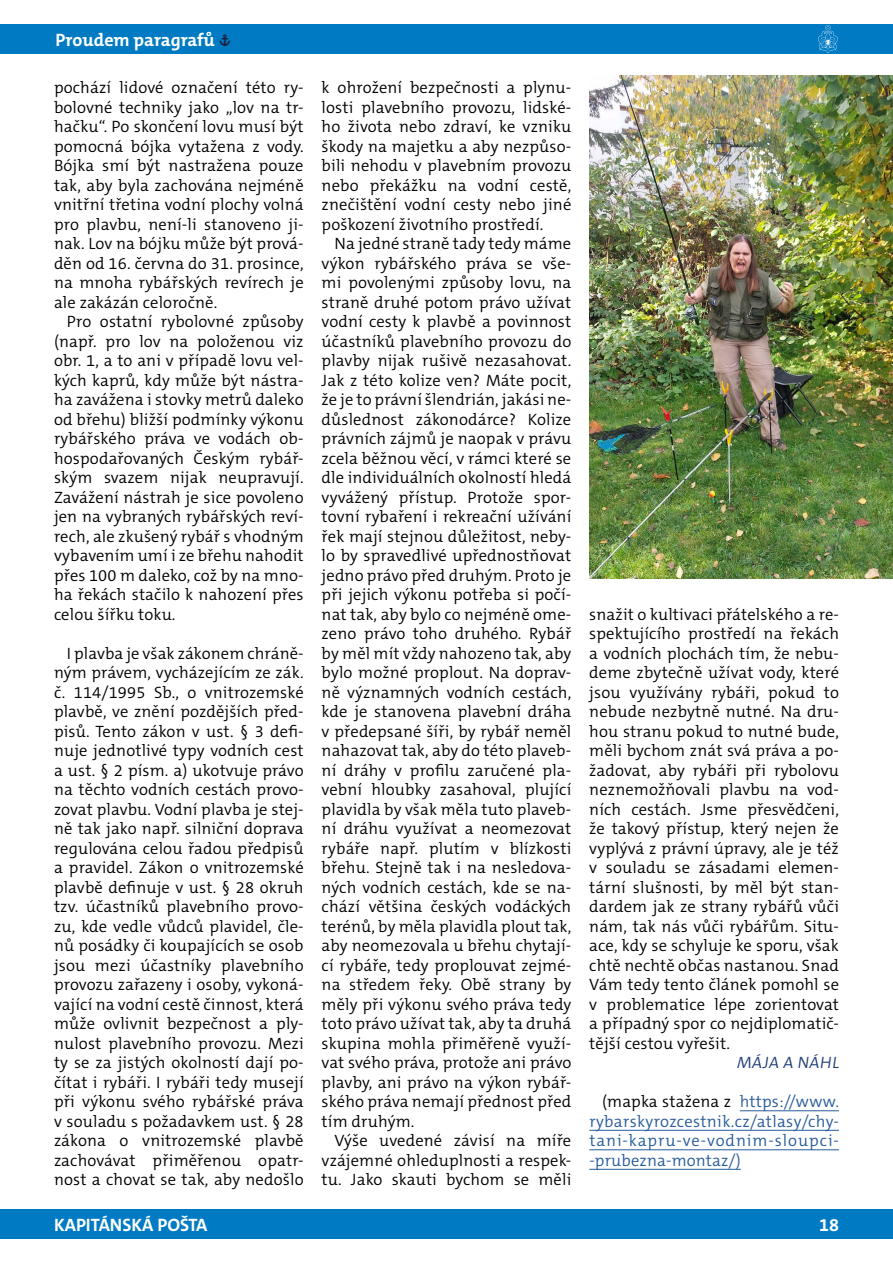
<style>
.page{position:relative;width:893px;height:1263px;background:#fff}
.page>*{position:absolute;margin:0;border:0;box-sizing:border-box;transform-origin:0 0}
.t1{font:700 18px "The Mix C5";color:#fff}
.t2{font:300 16.5px/19.5px "The Mix C5";letter-spacing:.01em;color:#000;text-align:justify}
.t3{font:300 16.5px/19.5px "The Mix C5";letter-spacing:.025em;color:#275b9b;text-align:justify}
.t4{font:300 16.5px "The Mix C5";color:#1e3d78}
.s1{font-family:"SKAUT";font-size:16.5px;color:#1d2343}
.s2{color:#000}
</style>
<div class="page">
<div style="left:0;top:1209px;width:893px;height:30px;background:#007bc3"></div>
<div style="left:0;top:24px;width:893px;height:30px;background:#007bc3"></div>
<svg style="left:818px;top:25px;width:20px;height:28px"></svg>
<hr style="left:740px;top:1110px;width:99px;height:1px;background:#275b9b">
<hr style="left:589px;top:1130px;width:250px;height:1px;background:#275b9b">
<hr style="left:589px;top:1149px;width:250px;height:1px;background:#275b9b">
<hr style="left:589px;top:1169px;width:152px;height:1px;background:#275b9b">
<img style="left:589px;top:75px;width:304px;height:503px">
<p class="t1" style="left:55px;top:28px;width:177px">Proudem paragrafů <span class="s1">»</span></p>
<p class="t2" style="left:54px;top:78px;width:251px">pochází lidové označení této ry&shy;bolovné techniky jako „lov na tr&shy;hačku“. Po skončení lovu musí být pomocná bójka vytažena z vody.<br>Bójka smí být nastražena pouze tak, aby byla zachována nejméně vnitřní třetina vodní plochy volná pro plavbu, není-li stanoveno ji&shy;nak. Lov na bójku může být prová&shy;děn od 16. června do 31. prosince, na mnoha rybářských revírech je ale zakázán celoročně.</p>
<p class="t2" style="left:54px;top:312px;width:251px;text-indent:13px">Pro ostatní rybolovné způsoby (např. pro lov na položenou viz obr. 1, a to ani v případě lovu vel&shy;kých kaprů, kdy může být nástra&shy;ha zavážena i stovky metrů daleko od břehu) bližší podmínky výkonu rybářského práva ve vodách ob&shy;hospodařovaných Českým rybář&shy;ským svazem nijak neupravují.<br>Zavážení nástrah je sice povoleno jen na vybraných rybářských reví&shy;rech, ale zkušený rybář s vhodným vybavením umí i ze břehu nahodit přes 100 m daleko, což by na mno&shy;ha řekách stačilo k nahození přes celou šířku toku.</p>
<p class="t2" style="left:54px;top:643px;width:251px;text-indent:13px">I plavba je však zákonem chráně&shy;ným právem, vycházejícím ze zák. č. 114/1995 Sb., o vnitrozemské plavbě, ve znění pozdějších před&shy;pisů. Tento zákon v ust. § 3 defi&shy;nuje jednotlivé typy vodních cest a ust. § 2 písm. a) ukotvuje právo na těchto vodních cestách provo&shy;zovat plavbu. Vodní plavba je stej&shy;ně tak jako např. silniční doprava regulována celou řadou předpisů a pravidel. Zákon o vnitrozemské plavbě definuje v ust. § 28 okruh tzv. účastníků plavebního provo&shy;zu, kde vedle vůdců plavidel, čle&shy;nů posádky či koupajících se osob jsou mezi účastníky plavebního provozu zařazeny i osoby, vykoná&shy;vající na vodní cestě činnost, která může ovlivnit bezpečnost a ply&shy;nulost plavebního provozu. Mezi ty se za jistých okolností dají po&shy;čítat i rybáři. I rybáři tedy musejí při výkonu svého rybářské práva v souladu s požadavkem ust. § 28 zákona o vnitrozemské plavbě zachovávat přiměřenou opatr&shy;nost a chovat se tak, aby nedošlo</p>
<p class="t2" style="left:322px;top:78px;width:251px">k ohrožení bezpečnosti a plynu&shy;losti plavebního provozu, lidské&shy;ho života nebo zdraví, ke vzniku škody na majetku a aby nezpůso&shy;bili nehodu v plavebním provozu nebo překážku na vodní cestě, znečištění vodní cesty nebo jiné poškození životního prostředí.</p>
<p class="t2" style="left:322px;top:234px;width:251px;text-indent:13px">Na jedné straně tady tedy máme výkon rybářského práva se vše&shy;mi povolenými způsoby lovu, na straně druhé potom právo užívat vodní cesty k plavbě a povinnost účastníků plavebního provozu do plavby nijak rušivě nezasahovat.<br>Jak z této kolize ven? Máte pocit, že je to právní šlendrián, jakási ne&shy;důslednost zákonodárce? Kolize právních zájmů je naopak v právu zcela běžnou věcí, v rámci které se dle individuálních okolností hledá vyvážený přístup. Protože spor&shy;tovní rybaření i rekreační užívání řek mají stejnou důležitost, neby&shy;lo by spravedlivé upřednostňovat jedno právo před druhým. Proto je při jejich výkonu potřeba si počí&shy;nat tak, aby bylo co nejméně ome&shy;zeno právo toho druhého. Rybář by měl mít vždy nahozeno tak, aby bylo možné proplout. Na doprav&shy;ně významných vodních cestách, kde je stanovena plavební dráha v předepsané šíři, by rybář neměl nahazovat tak, aby do této plaveb&shy;ní dráhy v profilu zaručené pla&shy;vební hloubky zasahoval, plující plavidla by však měla tuto plaveb&shy;ní dráhu využívat a neomezovat rybáře např. plutím v blízkosti břehu. Stejně tak i na nesledova&shy;ných vodních cestách, kde se na&shy;chází většina českých vodáckých terénů, by měla plavidla plout tak, aby neomezovala u břehu chytají&shy;cí rybáře, tedy proplouvat zejmé&shy;na středem řeky. Obě strany by měly při výkonu svého práva tedy toto právo užívat tak, aby ta druhá skupina mohla přiměřeně využí&shy;vat svého práva, protože ani právo plavby, ani právo na výkon rybář&shy;ského práva nemají přednost před tím druhým.</p>
<p class="t2" style="left:322px;top:1131px;width:251px;text-indent:13px">Výše uvedené závisí na míře vzájemné ohleduplnosti a respek&shy;tu. Jako skauti bychom se měli</p>
<p class="t2" style="left:589px;top:604px;width:251px">snažit o kultivaci přátelského a re&shy;spektujícího prostředí na řekách a vodních plochách tím, že nebu&shy;deme zbytečně užívat vody, které jsou využívány rybáři, pokud to nebude nezbytně nutné. Na dru&shy;hou stranu pokud to nutné bude, měli bychom znát svá práva a po&shy;žadovat, aby rybáři při rybolovu neznemožňovali plavbu na vod&shy;ních cestách. Jsme přesvědčeni, že takový přístup, který nejen že vyplývá z právní úpravy, ale je též v souladu se zásadami elemen&shy;tární slušnosti, by měl být stan&shy;dardem jak ze strany rybářů vůči nám, tak nás vůči rybářům. Situ&shy;ace, kdy se schyluje ke sporu, však chtě nechtě občas nastanou. Snad Vám tedy tento článek pomohl se v problematice lépe zorientovat a případný spor co nejdiplomatič&shy;tější cestou vyřešit.</p>
<p class="t4" style="left:736px;top:1052px;width:107px">MÁJA A NÁHL</p>
<p class="t3" style="left:589px;top:1092px;width:251px;text-indent:13px"><span class="s2">(mapka stažena z</span> https://www. rybarskyrozcestnik.cz/atlasy/chy&shy;tani-kapru-ve-vodnim-sloupci--prubezna-montaz/)</p>
<p class="t1" style="left:54px;top:1213px;width:155px">KAPITÁNSKÁ POŠTA</p>
<p class="t1" style="left:819px;top:1213px;width:21px">18</p>
</div>
